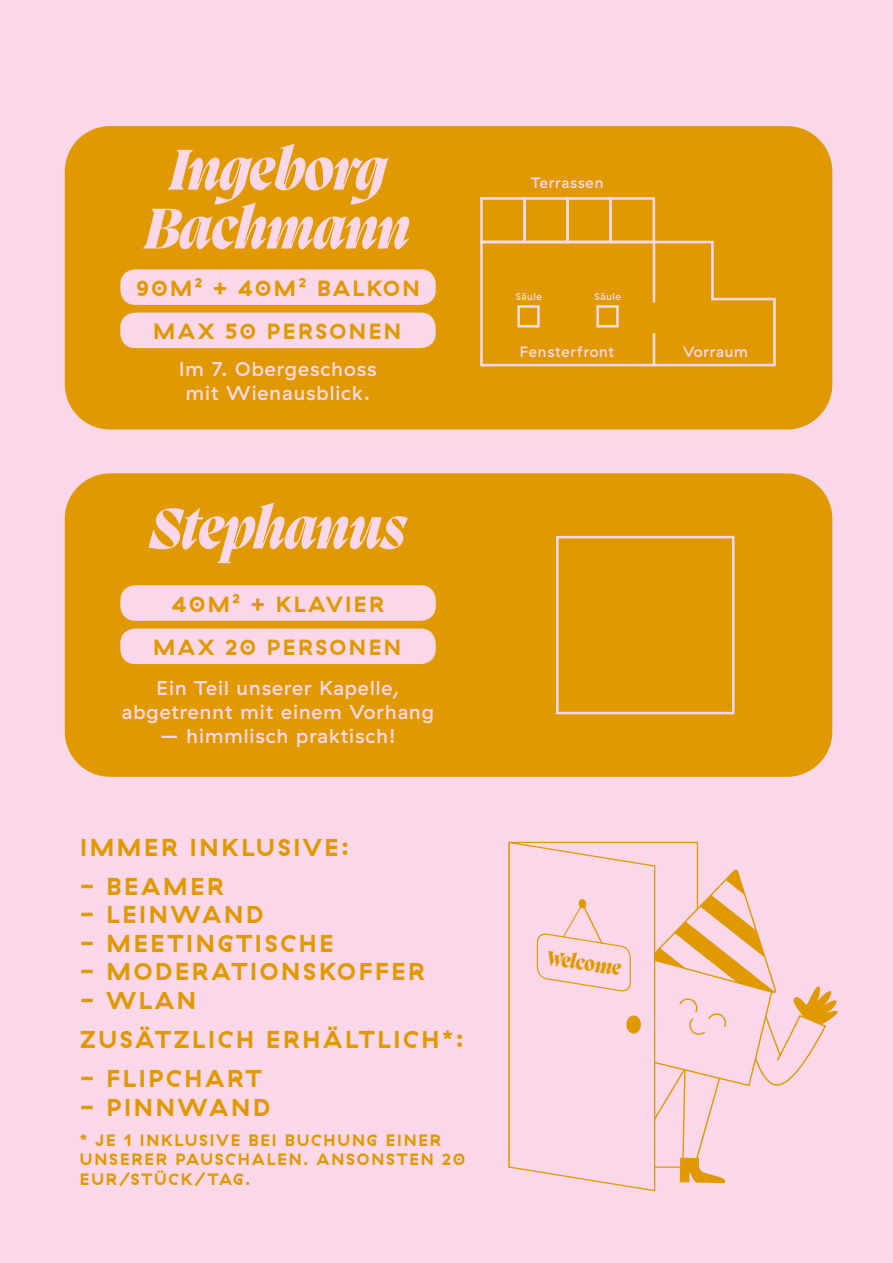
<style>
.page{position:relative;width:893px;height:1263px;background:#fad8e9}
.page>*{position:absolute;margin:0;border:0;box-sizing:border-box;transform-origin:0 0}
.t1{font:italic 800 58.95px/58.9px "Migra";letter-spacing:-.005em;color:#fad8e9;text-align:center}
.t2{font:700 24.45px "GT Haptik";letter-spacing:.11em;color:#e09900}
.t3{font:700 22.05px "GT Haptik";letter-spacing:.11em;color:#e09900}
.t4{font:italic 800 21px "Migra";color:#e09900}
.t5{font:500 19.95px/24px "GT Haptik";letter-spacing:.05em;color:#fad8e9;text-align:center}
.t6{font:700 16.5px/19.5px "GT Haptik";letter-spacing:.11em;color:#e09900}
.Tabelle_FT{font:500 15px "GT Haptik";letter-spacing:.05em;color:#fad8e9}
.Tabelle_FT-2{font:500 10.05px "GT Haptik";letter-spacing:.05em;color:#fad8e9}
</style>
<div class="page">
<div style="left:65px;top:126px;width:767px;height:303px;background:#e09900"></div>
<div style="left:65px;top:473px;width:767px;height:304px;background:#e09900"></div>
<div style="left:120px;top:269px;width:316px;height:36px;background:#fad8e9;border-radius:15px"></div>
<div style="left:120px;top:585px;width:316px;height:36px;background:#fad8e9;border-radius:15px"></div>
<div style="left:120px;top:313px;width:316px;height:35px;background:#fad8e9;border-radius:15px"></div>
<div style="left:120px;top:628px;width:316px;height:36px;background:#fad8e9;border-radius:15px"></div>
<svg style="left:508px;top:841px;width:148px;height:351px"></svg>
<svg style="left:536px;top:868px;width:302px;height:315px"></svg>
<svg style="left:479px;top:239px;width:298px;height:129px;background:#e19c0c"></svg>
<div style="left:517px;top:305px;width:23px;height:23px;border:3px solid #fad8e9"></div>
<div style="left:596px;top:305px;width:23px;height:23px;border:3px solid #fad8e9"></div>
<div style="left:480px;top:197px;width:46px;height:46px;border:3px solid #fad8e9"></div>
<div style="left:523px;top:197px;width:46px;height:46px;border:3px solid #fad8e9"></div>
<div style="left:566px;top:197px;width:46px;height:46px;border:3px solid #fad8e9"></div>
<div style="left:609px;top:197px;width:46px;height:46px;border:3px solid #fad8e9"></div>
<div style="left:556px;top:536px;width:178px;height:178px;border:3px solid #fad8e9"></div>
<p class="t1" style="left:146px;top:138px;width:266px">Ingeborg<br>Bachmann</p>
<p class="t3" style="left:136px;top:275px;width:285px">90M² + 40M² BALKON</p>
<p class="t3" style="left:153px;top:318px;width:249px">MAX 50 PERSONEN</p>
<p class="t5" style="left:179px;top:357px;width:199px">Im 7. Obergeschoss mit Wienausblick.</p>
<p class="t1" style="left:151px;top:497px;width:256px">Stephanus</p>
<p class="t3" style="left:172px;top:591px;width:214px">40M² + KLAVIER</p>
<p class="t3" style="left:153px;top:634px;width:249px">MAX 20 PERSONEN</p>
<p class="t5" style="left:122px;top:676px;width:314px">Ein Teil unserer Kapelle, abgetrennt mit einem Vorhang</p>
<p class="t5" style="left:160px;top:724px;width:237px">– himmlisch praktisch!</p>
<p class="t2" style="left:80px;top:833px;width:270px">IMMER INKLUSIVE:</p>
<p class="t2" style="left:80px;top:871px;width:146px">- BEAMER</p>
<p class="t2" style="left:80px;top:900px;width:185px">- LEINWAND</p>
<p class="t2" style="left:80px;top:928px;width:255px">- MEETINGTISCHE</p>
<p class="t2" style="left:80px;top:957px;width:347px">- MODERATIONSKOFFER</p>
<p class="t2" style="left:80px;top:985px;width:118px">- WLAN</p>
<p class="t2" style="left:80px;top:1024px;width:385px">ZUSÄTZLICH ERHÄLTLICH*:</p>
<p class="t2" style="left:80px;top:1063px;width:183px">- FLIPCHART</p>
<p class="t2" style="left:80px;top:1093px;width:192px">- PINNWAND</p>
<p class="t6" style="left:80px;top:1130px;width:387px">* JE 1 INKLUSIVE BEI BUCHUNG EINER<br>UNSERER PAUSCHALEN. ANSONSTEN 20<br>EUR/STÜCK/TAG.</p>
<p class="Tabelle_FT" style="left:531px;top:174px;width:74px">Terrassen</p>
<p class="Tabelle_FT-2" style="left:516px;top:290px;width:28px">Säule</p>
<p class="Tabelle_FT-2" style="left:595px;top:290px;width:28px">Säule</p>
<p class="Tabelle_FT" style="left:520px;top:343px;width:96px">Fensterfront</p>
<p class="Tabelle_FT" style="left:683px;top:343px;width:66px">Vorraum</p>
<p class="t4" style="left:550px;top:943px;width:76px;rotate:8deg">Welcome</p>
</div>
